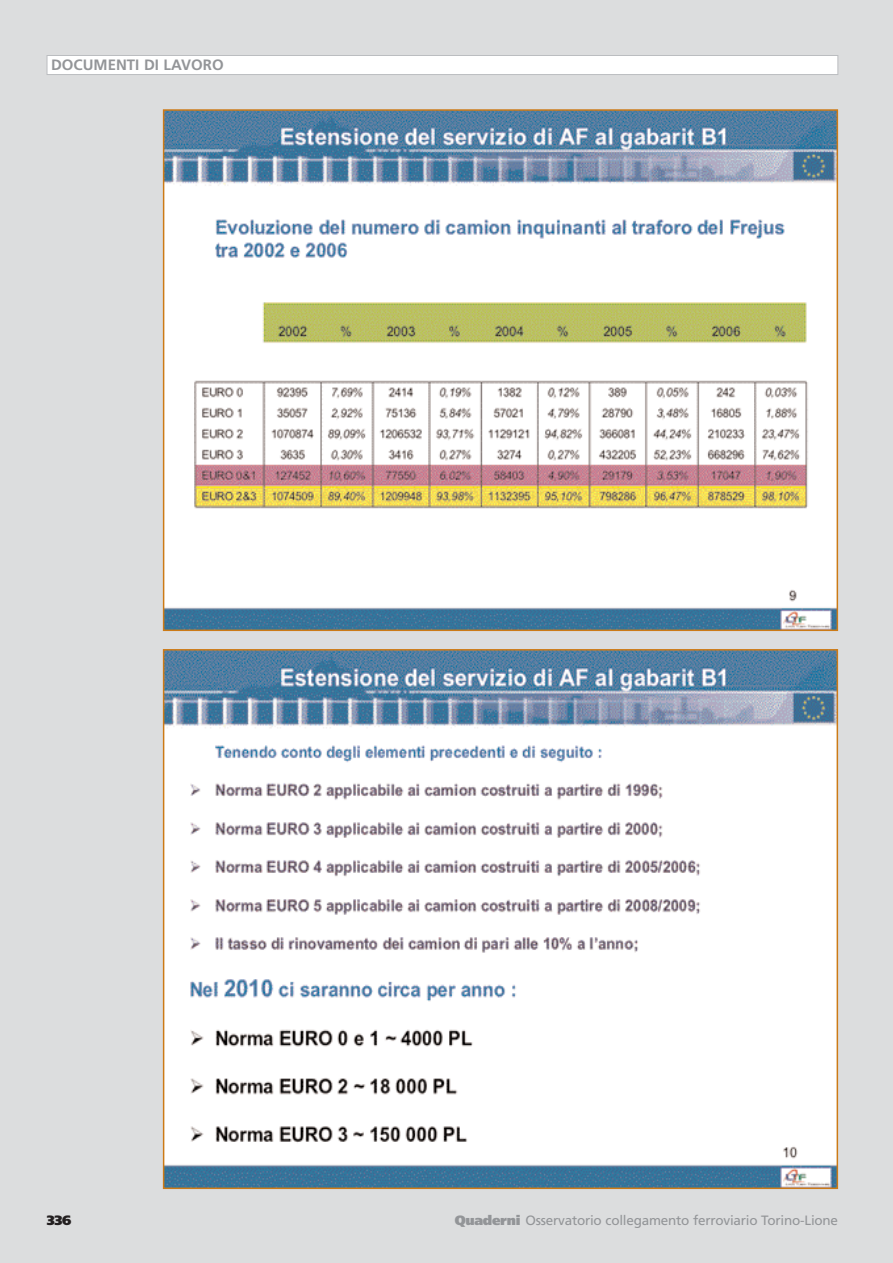
<style>
.page{position:relative;width:893px;height:1263px;background:#fff}
.page>*{position:absolute;margin:0;border:0;box-sizing:border-box;transform-origin:0 0}
.t1{font:700 15px "Frutiger";color:#939598}
.t2{font:13.5px "Frutiger";letter-spacing:-.015em;color:#939598}
.t3{font:900 13.5px "Frutiger";color:#231f20}
.s1{font-weight:900}
</style>
<div class="page">
<div style="left:0;top:0;width:892px;height:1263px;background:#dcddde"></div>
<div style="left:47px;top:56px;width:790px;height:19px;background:#fff"></div>
<div style="left:47px;top:55px;width:791px;height:20px;border:1px solid #bbbdc0"></div>
<img style="left:166px;top:112px;width:669px;height:516px">
<div style="left:163px;top:109px;width:675px;height:522px;border:2px solid #cc7a16"></div>
<img style="left:166px;top:652px;width:669px;height:534px">
<p class="t1" style="left:51px;top:59px;width:174px">DOCUMENTI DI LAVORO</p>
<p class="t3" style="left:47px;top:1215px;width:26px">336</p>
<p class="t2" style="left:455px;top:1215px;width:385px"><span class="s1">Quaderni</span> Osservatorio collegamento ferroviario Torino-Lione</p>
</div>
